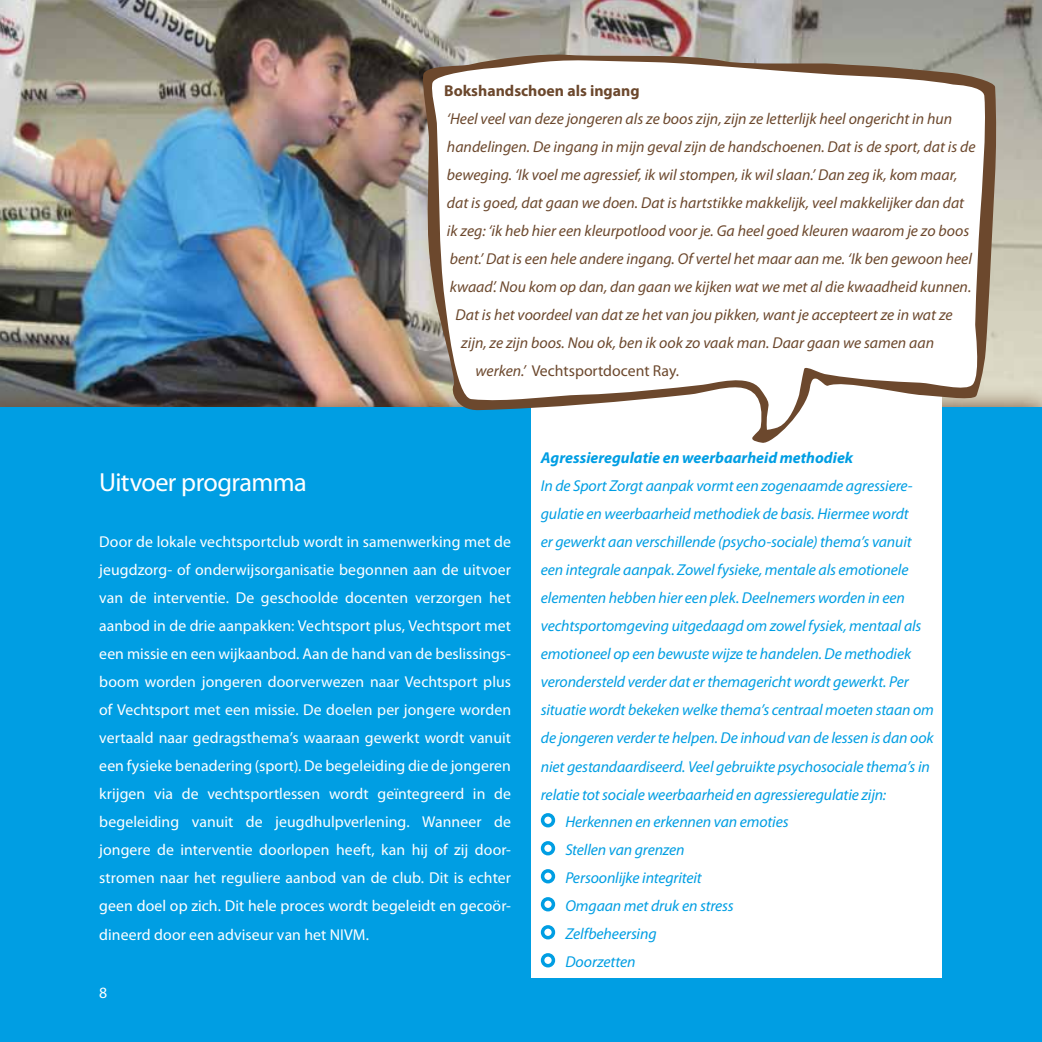
<style>
.page{position:relative;width:1042px;height:1042px;background:#fff}
.page>*{position:absolute;margin:0;border:0;box-sizing:border-box;transform-origin:0 0}
.t1{font:26.25px "Myriad Pro";letter-spacing:-.025em;color:#fff}
.t2{font:15.75px/28px "Myriad Pro";letter-spacing:.005em;color:#fff;text-align:justify}
.t3{font:italic 15.75px "Myriad Pro";letter-spacing:-.005em;color:#009ee3}
.t4{font:italic 15.75px "Myriad Pro";color:#6c482d}
.t5{font:italic 700 15.75px "Myriad Pro";color:#009ee3}
.t6{font:15.75px "Myriad Pro";color:#6c482d}
.t7{font:700 15.75px "Myriad Pro";color:#6c482d}
.s1{font-style:italic}
</style>
<div class="page">
<img style="left:0;top:0;width:1042px;height:385px">
<div style="left:0;top:407px;width:1042px;height:635px;background:#009ee3"></div>
<div style="left:531px;top:379px;width:411px;height:598px;background:#fff"></div>
<div style="left:541px;top:813px;width:14px;height:14px;border:4px solid #009ee3;border-radius:50%"></div>
<div style="left:541px;top:841px;width:14px;height:14px;border:4px solid #009ee3;border-radius:50%"></div>
<div style="left:541px;top:869px;width:14px;height:14px;border:4px solid #009ee3;border-radius:50%"></div>
<div style="left:541px;top:897px;width:14px;height:14px;border:4px solid #009ee3;border-radius:50%"></div>
<div style="left:541px;top:925px;width:14px;height:14px;border:4px solid #009ee3;border-radius:50%"></div>
<div style="left:541px;top:953px;width:14px;height:14px;border:4px solid #009ee3;border-radius:50%"></div>
<svg style="left:420px;top:53px;width:576px;height:390px"></svg>
<p class="t7" style="left:444px;top:81px;width:197px">Bokshandschoen als ingang</p>
<p class="t4" style="left:447px;top:109px;width:507px">‘Heel veel van deze jongeren als ze boos zijn, zijn ze letterlijk heel ongericht in hun</p>
<p class="t4" style="left:447px;top:137px;width:530px">handelingen. De ingang in mijn geval zijn de handschoenen. Dat is de sport, dat is de</p>
<p class="t4" style="left:447px;top:165px;width:512px">beweging. ‘Ik voel me agressief, ik wil stompen, ik wil slaan.’ Dan zeg ik, kom maar,</p>
<p class="t4" style="left:447px;top:193px;width:519px">dat is goed, dat gaan we doen. Dat is hartstikke makkelijk, veel makkelijker dan dat</p>
<p class="t4" style="left:447px;top:221px;width:524px">ik zeg: ‘ik heb hier een kleurpotlood voor je. Ga heel goed kleuren waarom je zo boos</p>
<p class="t4" style="left:450px;top:249px;width:524px">bent.’ Dat is een hele andere ingang. Of vertel het maar aan me. ‘Ik ben gewoon heel</p>
<p class="t4" style="left:450px;top:277px;width:523px">kwaad’. Nou kom op dan, dan gaan we kijken wat we met al die kwaadheid kunnen.</p>
<p class="t4" style="left:455px;top:305px;width:498px">Dat is het voordeel van dat ze het van jou pikken, want je accepteert ze in wat ze</p>
<p class="t4" style="left:461px;top:333px;width:474px">zijn, ze zijn boos. Nou ok, ben ik ook zo vaak man. Daar gaan we samen aan</p>
<p class="t6" style="left:476px;top:361px;width:205px"><span class="s1">werken.’</span> Vechtsportdocent Ray.</p>
<h1 class="t1" style="left:99px;top:466px;width:209px">Uitvoer programma</h1>
<p class="t2" style="left:99px;top:528px;width:413px">Door de lokale vechtsportclub wordt in samenwerking met de jeugdzorg- of onderwijsorganisatie begonnen aan de uitvoer van de interventie. De geschoolde docenten verzorgen het aanbod in de drie aanpakken: Vechtsport plus, Vechtsport met een missie en een wijkaanbod. Aan de hand van de beslissings&shy;boom worden jongeren doorverwezen naar Vechtsport plus of Vechtsport met een missie. De doelen per jongere worden vertaald naar gedragsthema’s waaraan gewerkt wordt vanuit een fysieke benadering (sport). De begeleiding die de jongeren krijgen via de vechtsportlessen wordt geïntegreerd in de begeleiding vanuit de jeugdhulpverlening. Wanneer de jongere de interventie doorlopen heeft, kan hij of zij door&shy;stromen naar het reguliere aanbod van de club. Dit is echter geen doel op zich. Dit hele proces wordt begeleidt en gecoör&shy;dineerd door een adviseur van het NIVM.</p>
<p class="t2" style="left:99px;top:978px;width:10px">8</p>
<p class="t5" style="left:541px;top:448px;width:314px">Agressieregulatie en weerbaarheid methodiek</p>
<p class="t3" style="left:541px;top:476px;width:373px">In de Sport Zorgt aanpak vormt een zogenaamde agressiere-</p>
<p class="t3" style="left:541px;top:504px;width:369px">gulatie en weerbaarheid methodiek de basis. Hiermee wordt</p>
<p class="t3" style="left:541px;top:532px;width:372px">er gewerkt aan verschillende (psycho-sociale) thema’s vanuit</p>
<p class="t3" style="left:541px;top:560px;width:369px">een integrale aanpak. Zowel fysieke, mentale als emotionele</p>
<p class="t3" style="left:541px;top:588px;width:366px">elementen hebben hier een plek. Deelnemers worden in een</p>
<p class="t3" style="left:541px;top:616px;width:382px">vechtsportomgeving uitgedaagd om zowel fysiek, mentaal als</p>
<p class="t3" style="left:541px;top:644px;width:372px">emotioneel op een bewuste wijze te handelen. De methodiek</p>
<p class="t3" style="left:541px;top:672px;width:369px">verondersteld verder dat er themagericht wordt gewerkt. Per</p>
<p class="t3" style="left:541px;top:700px;width:395px">situatie wordt bekeken welke thema’s centraal moeten staan om</p>
<p class="t3" style="left:541px;top:728px;width:394px">de jongeren verder te helpen. De inhoud van de lessen is dan ook</p>
<p class="t3" style="left:541px;top:756px;width:390px">niet gestandaardiseerd. Veel gebruikte psychosociale thema’s in</p>
<p class="t3" style="left:541px;top:784px;width:347px">relatie tot sociale weerbaarheid en agressieregulatie zijn:</p>
<p class="t3" style="left:565px;top:812px;width:225px">Herkennen en erkennen van emoties</p>
<p class="t3" style="left:565px;top:840px;width:121px">Stellen van grenzen</p>
<p class="t3" style="left:565px;top:868px;width:138px">Persoonlijke integriteit</p>
<p class="t3" style="left:565px;top:896px;width:170px">Omgaan met druk en stress</p>
<p class="t3" style="left:565px;top:924px;width:93px">Zelfbeheersing</p>
<p class="t3" style="left:565px;top:952px;width:72px">Doorzetten</p>
</div>
